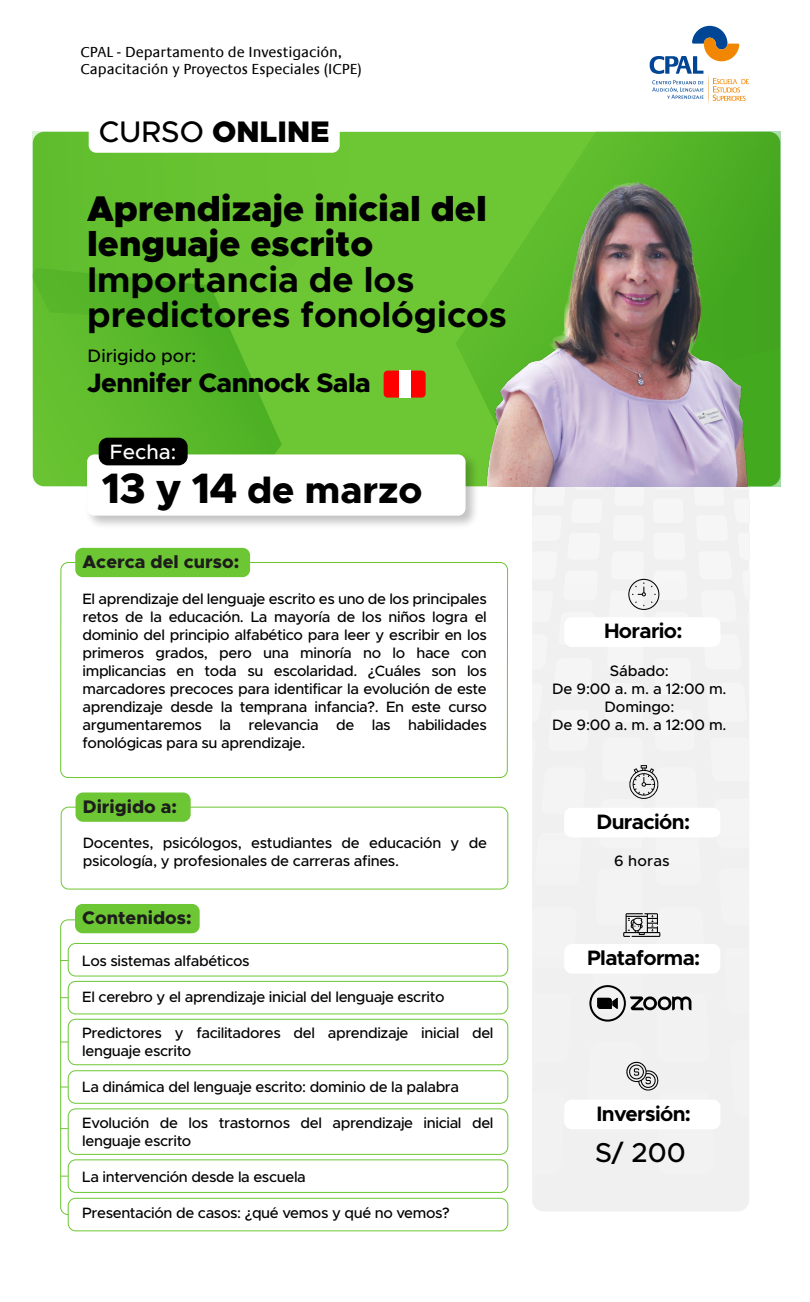
<style>
.page{position:relative;width:810px;height:1302px;background:#fff}
.page>*{position:absolute;margin:0;border:0;box-sizing:border-box;transform-origin:0 0}
.t1{font:800 37.72px "Metropolis";color:#000}
.t2{font:700 35.85px/35.4px "Metropolis";color:#000}
.t3{font:900 35.85px/35.4px "Metropolis";color:#000}
.t4{font:900 29.85px "Metropolis";color:#000}
.t5{font:500 27.38px "Metropolis";color:#000}
.t6{font:800 26.78px "Metropolis";letter-spacing:-.02em;color:#000}
.t7{font:700 20.92px "Metropolis";letter-spacing:-.03em;color:#000}
.t8{font:500 20.77px "Metropolis";color:#fff}
.t9{font:800 18.3px "Metropolis";color:#1d1d1b}
.t10{font:500 18.08px "Metropolis";color:#000}
.t11{font:500 15.15px/18.1px "Metropolis";letter-spacing:-.01em;color:#000;text-align:center}
.t12{font:500 15px/18px "Metropolis";letter-spacing:-.025em;color:#000}
.t13{font:15px/17.5px "Praxis LT";color:#000}
.s1{font-weight:500}
.s2{font-size:42.67px}
</style>
<div class="page">
<div style="left:532px;top:197px;width:217px;height:1014px;background:#f0f0f0;border-radius:11px"></div>
<div style="left:75px;top:904px;width:125px;height:29px;background:#6dc634;border-radius:8px"></div>
<svg style="left:60px;top:919px;width:16px;height:296px"></svg>
<div style="left:68px;top:943px;width:440px;height:33px;border:1px solid #6dc634;border-radius:8px"></div>
<div style="left:68px;top:981px;width:440px;height:33px;border:1px solid #6dc634;border-radius:8px"></div>
<div style="left:68px;top:1070px;width:440px;height:33px;border:1px solid #6dc634;border-radius:8px"></div>
<div style="left:68px;top:1159px;width:440px;height:33px;border:1px solid #6dc634;border-radius:8px"></div>
<div style="left:68px;top:1197px;width:440px;height:34px;border:1px solid #6dc634;border-radius:8px"></div>
<div style="left:68px;top:1018px;width:440px;height:47px;border:1px solid #6dc634;border-radius:8px"></div>
<div style="left:68px;top:1108px;width:440px;height:46px;border:1px solid #6dc634;border-radius:8px"></div>
<svg style="left:650px;top:26px;width:99px;height:79px"></svg>
<div style="left:33px;top:132px;width:747px;height:354px;background:#6dc634;border-radius:11px"></div>
<svg style="left:33px;top:325px;width:249px;height:161px"></svg>
<svg style="left:456px;top:141px;width:324px;height:345px"></svg>
<svg style="left:33px;top:132px;width:195px;height:193px"></svg>
<svg style="left:591px;top:132px;width:189px;height:229px;background:#4fb025"></svg>
<img style="left:478px;top:182px;width:284px;height:304px">
<div style="left:89px;top:111px;width:251px;height:42px;background:#fff;border-radius:8px"></div>
<img style="left:81px;top:448px;width:401px;height:77px">
<div style="left:87px;top:454px;width:379px;height:61px;background:#fff;border-radius:8px"></div>
<div style="left:99px;top:438px;width:89px;height:27px;background:#000;border-radius:9px"></div>
<svg style="left:60px;top:562px;width:448px;height:216px"></svg>
<div style="left:75px;top:548px;width:175px;height:29px;background:#6dc634;border-radius:8px"></div>
<div style="left:61px;top:806px;width:447px;height:83px;border:1px solid #6dc634;border-radius:8px"></div>
<div style="left:76px;top:792px;width:115px;height:29px;background:#6dc634;border-radius:8px"></div>
<svg style="left:532px;top:265px;width:217px;height:860px"></svg>
<div style="left:564px;top:1099px;width:156px;height:30px;background:#fff;border-radius:8px"></div>
<div style="left:384px;top:370px;width:42px;height:27px;background:#f00;border-radius:4px"></div>
<div style="left:399px;top:370px;width:12px;height:27px;background:#fff"></div>
<p class="t13" style="left:81px;top:44px;width:283px">CPAL - Departamento de Investigación,<br>Capacitación y Proyectos Especiales (ICPE)</p>
<h3 class="t4" style="left:99px;top:112px;width:232px"><span class="s1">CURSO</span> ONLINE</h3>
<h2 class="t3" style="left:87px;top:191px;width:401px">Aprendizaje inicial del lenguaje escrito</h2>
<h2 class="t2" style="left:87px;top:262px;width:421px">Importancia de los predictores fonológicos</h2>
<p class="t10" style="left:88px;top:344px;width:110px">Dirigido por:</p>
<h3 class="t6" style="left:87px;top:365px;width:285px">Jennifer Cannock Sala</h3>
<h3 class="t8" style="left:110px;top:439px;width:68px">Fecha:</h3>
<h1 class="t1" style="left:102px;top:466px;width:322px"><span class="s2">13 y 14</span> de marzo</h1>
<p class="t9" style="left:83px;top:550px;width:158px">Acerca del curso:</p>
<p class="t12" style="left:83px;top:589px;width:406px;text-align:justify">El aprendizaje del lenguaje escrito es uno de los principales retos de la educación. La mayoría de los niños logra el dominio del principio alfabético para leer y escribir en los primeros grados, pero una minoría no lo hace con implicancias en toda su escolaridad. ¿Cuáles son los marcadores precoces para identificar la evolución de este aprendizaje desde la temprana infancia?. En este curso argumentaremos la relevancia de las habilidades fonológicas para su aprendizaje.</p>
<p class="t9" style="left:83px;top:795px;width:96px">Dirigido a:</p>
<p class="t12" style="left:83px;top:834px;width:406px">Docentes, psicólogos, estudiantes de educación y de psicología, y profesionales de carreras afines.</p>
<p class="t9" style="left:82px;top:906px;width:111px">Contenidos:</p>
<p class="t12" style="left:82px;top:952px;width:169px">Los sistemas alfabéticos</p>
<p class="t12" style="left:82px;top:988px;width:364px">El cerebro y el aprendizaje inicial del lenguaje escrito</p>
<p class="t12" style="left:82px;top:1024px;width:413px">Predictores y facilitadores del aprendizaje inicial del lenguaje escrito</p>
<p class="t12" style="left:82px;top:1078px;width:378px">La dinámica del lenguaje escrito: dominio de la palabra</p>
<p class="t12" style="left:82px;top:1114px;width:413px">Evolución de los trastornos del aprendizaje inicial del lenguaje escrito</p>
<p class="t12" style="left:82px;top:1168px;width:225px">La intervención desde la escuela</p>
<p class="t12" style="left:82px;top:1204px;width:369px">Presentación de casos: ¿qué vemos y qué no vemos?</p>
<h3 class="t7" style="left:604px;top:618px;width:80px">Horario:</h3>
<p class="t11" style="left:552px;top:661px;width:176px">Sábado:<br>De 9:00 a. m. a 12:00 m.<br>Domingo:<br>De 9:00 a. m. a 12:00 m.</p>
<h3 class="t7" style="left:596px;top:808px;width:95px">Duración:</h3>
<p class="t11" style="left:614px;top:851px;width:57px">6 horas</p>
<h3 class="t7" style="left:587px;top:944px;width:115px">Plataforma:</h3>
<h3 class="t7" style="left:597px;top:1100px;width:96px">Inversión:</h3>
<h3 class="t5" style="left:595px;top:1135px;width:92px">S/ 200</h3>
</div>
